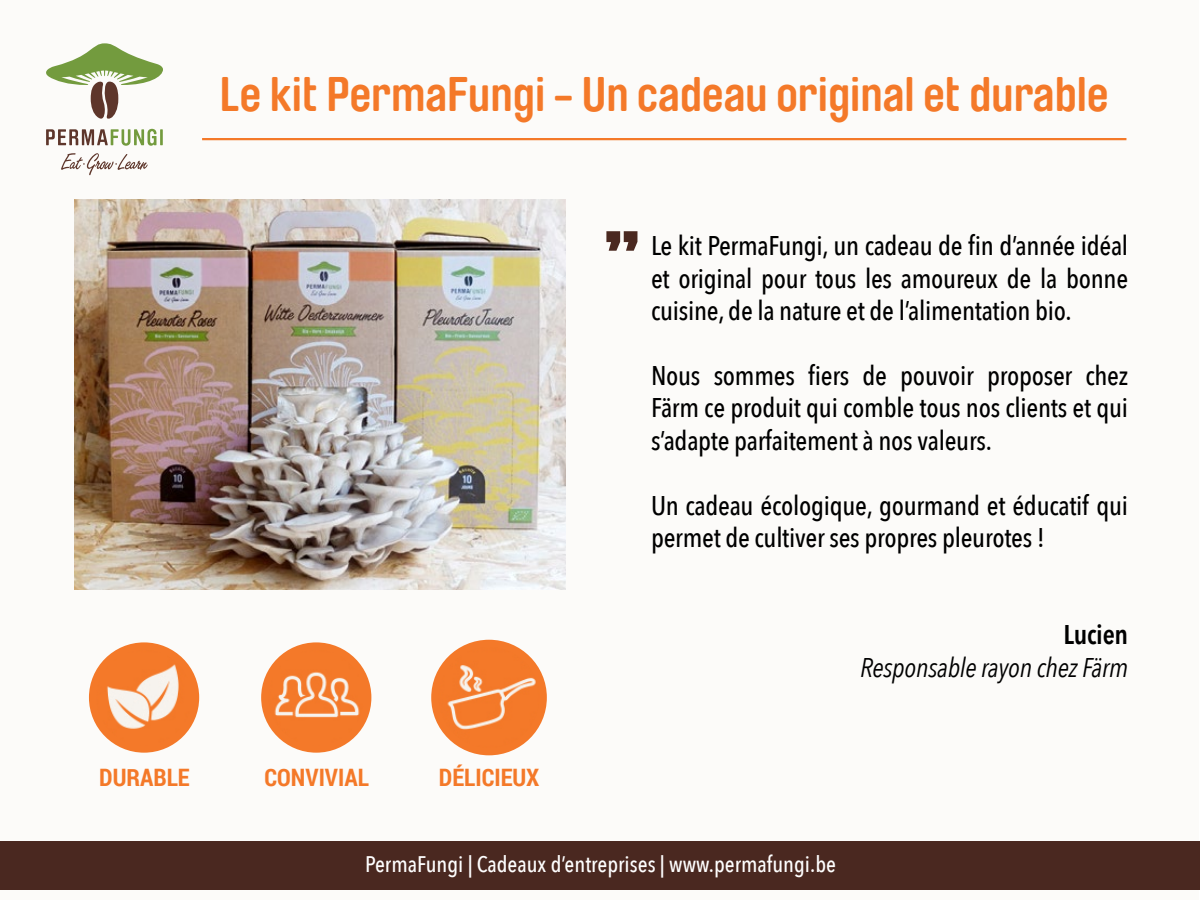
<style>
.page{position:relative;width:1200px;height:900px;background:#fff}
.page>*{position:absolute;margin:0;border:0;box-sizing:border-box;transform-origin:0 0}
.t1{font:75px "Anton";color:#4a2820}
.t2{font:700 48px "Brauer Neue";color:#f47929}
.t3{font:500 27px/32.4px "Avenir Next Condensed";letter-spacing:-.01em;color:#000;text-align:justify}
.t4{font:italic 27px "Avenir Next Condensed";letter-spacing:-.01em;color:#000}
.t5{font:600 27px "Avenir Next Condensed";letter-spacing:-.01em;color:#000}
.t6{font:700 24px "Roboto Condensed";color:#f47929}
.t7{font:500 22.5px "Avenir Next Condensed";color:#fff}
</style>
<div class="page">
<div style="left:1px;top:0;width:1198px;height:900px;background:#fcfbf9"></div>
<svg style="left:46px;top:129px;width:111px;height:17px"></svg>
<hr style="left:160px;top:129px;width:3px;height:16px;background:#739b3e">
<svg style="left:61px;top:153px;width:87px;height:22px"></svg>
<svg style="left:46px;top:43px;width:117px;height:76px"></svg>
<div style="left:0;top:841px;width:1200px;height:49px;background:#4a2820"></div>
<img style="left:264px;top:645px;width:105px;height:105px">
<img style="left:92px;top:645px;width:105px;height:105px">
<img style="left:437px;top:645px;width:105px;height:105px">
<hr style="left:202px;top:138px;width:924px;height:2px;background:#f47929">
<div style="left:89px;top:642px;width:110px;height:111px;border:8px solid #f47929;border-radius:50%"></div>
<div style="left:261px;top:642px;width:110px;height:111px;border:8px solid #f47929;border-radius:50%"></div>
<div style="left:431px;top:640px;width:116px;height:115px;border:8px solid #f47929;border-radius:50%"></div>
<img style="left:75px;top:200px;width:491px;height:390px">
<h2 class="t2" style="left:220px;top:66px;width:890px">Le kit PermaFungi - Un cadeau original et durable</h2>
<p class="t6" style="left:99px;top:761px;width:92px">DURABLE</p>
<p class="t6" style="left:265px;top:760px;width:106px">CONVIVIAL</p>
<p class="t6" style="left:439px;top:760px;width:102px">DÉLICIEUX</p>
<h1 class="t1" style="left:605px;top:226px;width:36px">”</h1>
<p class="t3" style="left:651px;top:230px;width:479px">Le kit PermaFungi, un cadeau de fin d’année idéal et original pour tous les amoureux de la bonne cuisine, de la nature et de l’alimentation bio.</p>
<p class="t3" style="left:651px;top:359px;width:479px">Nous sommes fiers de pouvoir proposer chez Färm ce produit qui comble tous nos clients et qui s’adapte parfaitement à nos valeurs.</p>
<p class="t3" style="left:651px;top:489px;width:479px">Un cadeau écologique, gourmand et éducatif qui permet de cultiver ses propres pleurotes !</p>
<p class="t5" style="left:1064px;top:611px;width:66px">Lucien</p>
<p class="t4" style="left:860px;top:651px;width:270px">Responsable rayon chez Färm</p>
<p class="t7" style="left:365px;top:851px;width:472px">PermaFungi | Cadeaux d’entreprises | www.permafungi.be</p>
</div>
